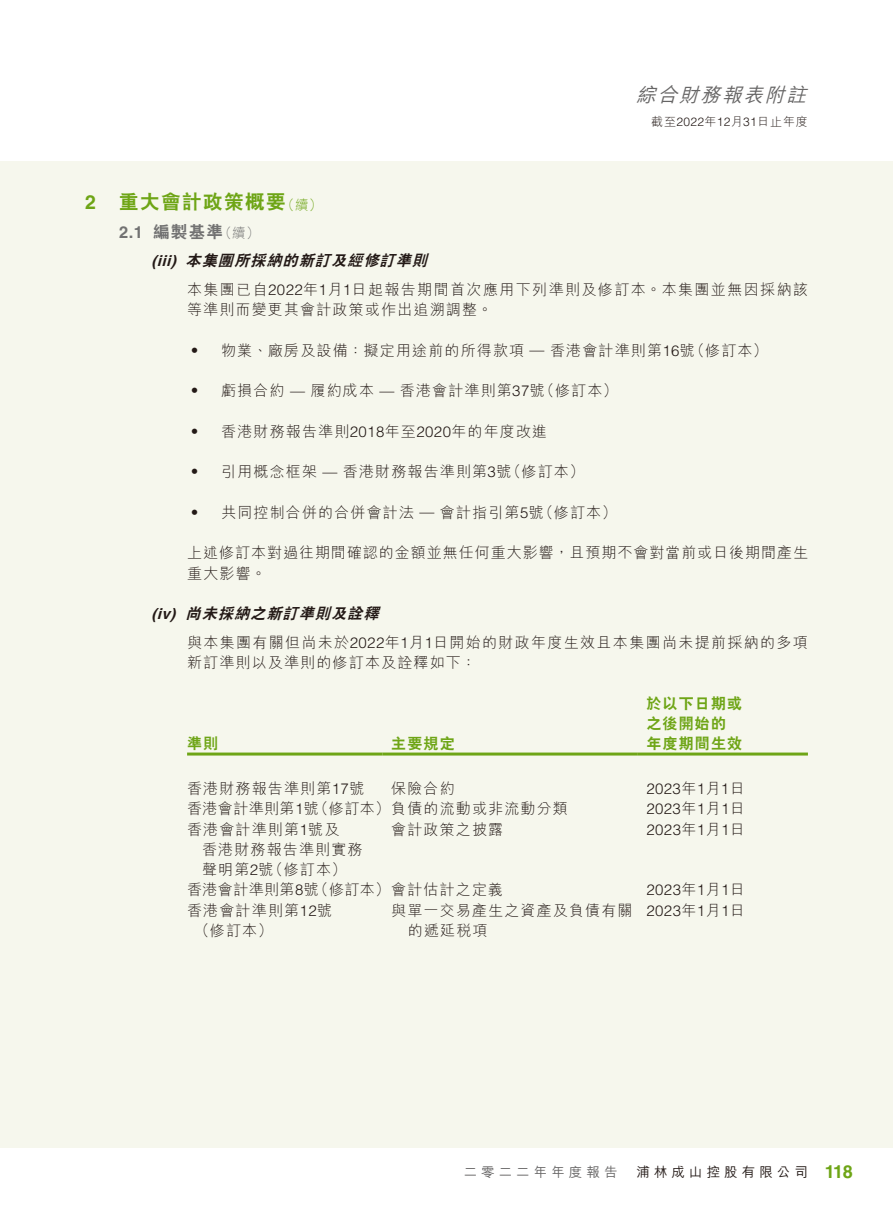
<style>
.page{position:relative;width:893px;height:1212px;background:#fff}
.page>*{position:absolute;margin:0;border:0;box-sizing:border-box;transform-origin:0 0}
.t1{font:italic 500 19.5px "M Hei HK";color:#666565}
.t2{font:800 19.5px "C Hei 2 HK";letter-spacing:.08em;color:#6ea516}
.t3{font:700 19.5px "Helvetica LT Std";color:#6ea516}
.t4{font:700 18px "Helvetica LT Std";color:#6ea516}
.t5{font:800 16.5px "C Hei 2 HK";color:#727272}
.t6{font:700 16.5px "Helvetica LT Std";color:#727272}
.t7{font:300 15px/20.2px "M Hei HK";letter-spacing:.08em;color:#231916}
.t8{font:300 15px "Helvetica LT Std";letter-spacing:.03em;color:#231916}
.t9{font:italic 800 15px "C Hei 2 HK";color:#231916}
.t10{font:800 15px/20.2px "C Hei 2 HK";letter-spacing:.08em;color:#6ea516}
.t11{font:300 15px "M Hei HK";letter-spacing:.03em;color:#231916}
.t12{font:italic 700 15px "Helvetica LT Std";color:#231916}
.t13{font:500 13.5px "M Hei HK";letter-spacing:.3em;color:#231916}
.t14{font:500 13.5px "M Hei HK";letter-spacing:.3em;color:#666565}
.t15{font:300 13.5px "M Hei HK";color:#6ea516}
.t16{font:300 13.5px "M Hei HK";color:#727272}
.t17{font:300 12px "M Hei HK";letter-spacing:.08em;color:#231916}
.s1{font-family:"Helvetica LT Std"}
.s2{font-family:"Helvetica LT Std";font-weight:700}
.s3{font-family:"M Hei HK"}
</style>
<div class="page">
<div style="left:0;top:162px;width:893px;height:986px;background:#f6f7ed"></div>
<hr style="left:187px;top:752px;width:196px;height:3px;background:#6ea516">
<hr style="left:383px;top:752px;width:255px;height:3px;background:#6ea516">
<hr style="left:638px;top:752px;width:170px;height:3px;background:#6ea516">
<h1 class="t1" style="left:636px;top:81px;width:178px">綜合財務報表附註</h1>
<p class="t17" style="left:651px;top:115px;width:158px">截至<span class="s1">2022</span>年<span class="s1">12</span>月<span class="s1">31</span>日止年度</p>
<h1 class="t3" style="left:85px;top:190px;width:12px">2</h1>
<h1 class="t2" style="left:119px;top:192px;width:168px">重大會計政策概要</h1>
<p class="t15" style="left:281px;top:198px;width:43px">（續(</p>
<p class="t6" style="left:119px;top:222px;width:25px">2.1</p>
<p class="t5" style="left:153px;top:223px;width:71px">編製基準</p>
<p class="t16" style="left:218px;top:226px;width:43px">（續(</p>
<p class="t9" style="left:171px;top:253px;width:262px"><span class="s2">)</span> 本集團所採納的新訂及經修訂準則</p>
<p class="t12" style="left:152px;top:252px;width:11px">(</p>
<p class="t12" style="left:157px;top:252px;width:20px">iii</p>
<p class="t7" style="left:187px;top:279px;width:622px">本集團已自<span class="s1">2022</span>年 月<span class="s1">1 1</span>日起報告期間首次應用下列準則及修訂本。本集團並無因採納該等準則而變更其會計政策或作出追溯調整。</p>
<p class="t7" style="left:690px;top:340px;width:80px">（修訂本(</p>
<p class="t7" style="left:221px;top:340px;width:475px">物業、廠房及設備：擬定用途前的所得款項 <span class="s1">—</span> 香港會計準則第<span class="s1">16</span>號</p>
<p class="t7" style="left:187px;top:340px;width:17px">‧</p>
<p class="t7" style="left:187px;top:380px;width:17px">‧</p>
<p class="t7" style="left:540px;top:380px;width:80px">（修訂本(</p>
<p class="t7" style="left:221px;top:380px;width:325px">虧損合約 <span class="s1">—</span> 履約成本 <span class="s1">—</span> 香港會計準則第<span class="s1">37</span>號</p>
<p class="t7" style="left:187px;top:421px;width:16px">‧</p>
<p class="t7" style="left:221px;top:421px;width:328px">香港財務報告準則<span class="s1">2018</span>年至<span class="s1">2020</span>年的年度改進</p>
<p class="t7" style="left:187px;top:461px;width:16px">‧</p>
<p class="t7" style="left:506px;top:461px;width:80px">（修訂本(</p>
<p class="t7" style="left:221px;top:461px;width:292px">引用概念框架 <span class="s1">—</span> 香港財務報告準則第 號<span class="s1">3</span></p>
<p class="t7" style="left:539px;top:502px;width:80px">（修訂本(</p>
<p class="t7" style="left:221px;top:502px;width:324px">共同控制合併的合併會計法 <span class="s1">—</span> 會計指引第 號<span class="s1">5</span></p>
<p class="t7" style="left:187px;top:502px;width:16px">‧</p>
<p class="t7" style="left:187px;top:542px;width:622px">上述修訂本對過往期間確認的金額並無任何重大影響，且預期不會對當前或日後期間產生重大影響。</p>
<p class="t9" style="left:170px;top:606px;width:214px"><span class="s2">)</span> 尚未採納之新訂準則及詮釋</p>
<p class="t12" style="left:152px;top:605px;width:11px">(</p>
<p class="t12" style="left:157px;top:605px;width:19px">iv</p>
<p class="t7" style="left:187px;top:632px;width:622px">與本集團有關但尚未於<span class="s1">2022</span>年 月<span class="s1">1 1</span>日開始的財政年度生效且本集團尚未提前採納的多項新訂準則以及準則的修訂本及詮釋如下：</p>
<p class="t10" style="left:187px;top:733px;width:33px">準則</p>
<p class="t7" style="left:187px;top:778px;width:179px">香港財務報告準則第<span class="s1">17</span>號</p>
<p class="t10" style="left:391px;top:733px;width:65px">主要規定</p>
<p class="t7" style="left:391px;top:778px;width:65px">保險合約</p>
<p class="t7" style="left:314px;top:798px;width:256px">（修訂本）負債的流動或非流動分類</p>
<p class="t11" style="left:187px;top:801px;width:133px">香港會計準則第 號<span class="s1">1</span></p>
<p class="t7" style="left:187px;top:819px;width:154px">香港會計準則第<span class="s1">1</span>號及</p>
<p class="t7" style="left:202px;top:839px;width:162px">香港財務報告準則實務</p>
<p class="t7" style="left:268px;top:859px;width:80px">（修訂本(</p>
<p class="t7" style="left:391px;top:819px;width:114px">會計政策之披露</p>
<p class="t7" style="left:202px;top:859px;width:73px">聲明第 號<span class="s1">2</span></p>
<p class="t10" style="left:646px;top:693px;width:97px">於以下日期或之後開始的年度期間生效</p>
<p class="t8" style="left:646px;top:779px;width:100px">2023<span class="s3">年 月</span>1 <span class="s3">日</span>1</p>
<p class="t8" style="left:646px;top:800px;width:100px">2023<span class="s3">年 月</span>1 <span class="s3">日</span>1</p>
<p class="t8" style="left:646px;top:820px;width:100px">2023<span class="s3">年 月</span>1 <span class="s3">日</span>1</p>
<p class="t7" style="left:314px;top:879px;width:191px">（修訂本）會計估計之定義</p>
<p class="t11" style="left:187px;top:882px;width:133px">香港會計準則第 號<span class="s1">8</span></p>
<p class="t7" style="left:187px;top:900px;width:146px">香港會計準則第<span class="s1">12</span>號</p>
<p class="t7" style="left:195px;top:920px;width:80px">（修訂本(</p>
<p class="t8" style="left:646px;top:881px;width:100px">2023<span class="s3">年 月</span>1 <span class="s3">日</span>1</p>
<p class="t7" style="left:408px;top:900px;width:226px;text-indent:-17px">與單一交易產生之資產及負債有關的遞延稅項</p>
<p class="t8" style="left:646px;top:901px;width:100px">2023<span class="s3">年 月</span>1 <span class="s3">日</span>1</p>
<p class="t14" style="left:464px;top:1162px;width:155px">二零二二年年度報告</p>
<p class="t13" style="left:636px;top:1162px;width:173px">浦林成山控股有限公司</p>
<p class="t4" style="left:825px;top:1161px;width:29px">118</p>
</div>
